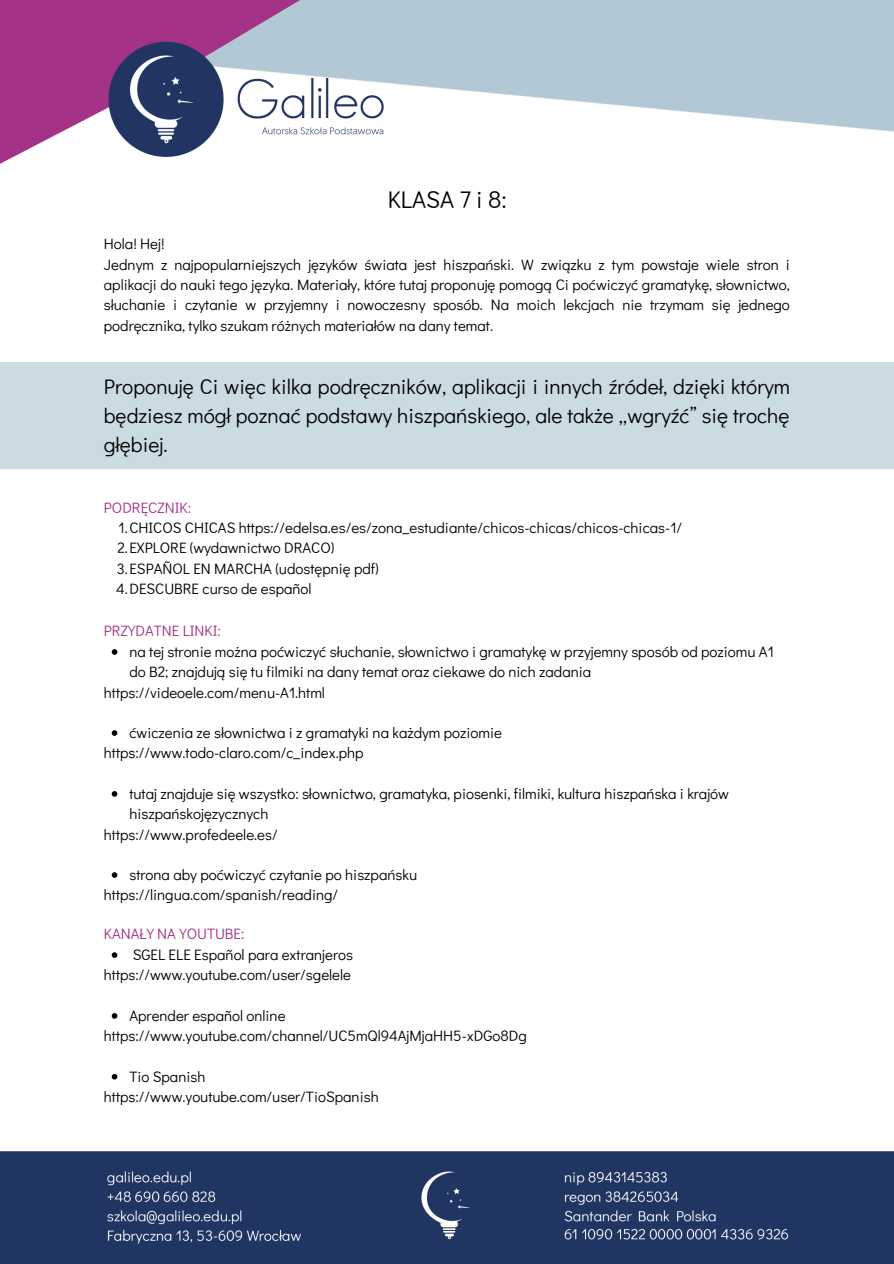
<style>
.page{position:relative;width:894px;height:1264px;background:#fff}
.page>*{position:absolute;margin:0;border:0;box-sizing:border-box;transform-origin:0 0}
.t1{font:24px "Didact Gothic";color:#000}
.t2{font:21px/29.2px "Didact Gothic";color:#000;text-align:justify}
.t3{font:15px/20.2px "Didact Gothic";color:#000}
.t4{font:15px "Didact Gothic";color:#a43287}
</style>
<div class="page">
<img style="left:0;top:0;width:893px;height:1263px">
<div style="left:0;top:362px;width:893px;height:106px;background:#cadbe2"></div>
<svg style="left:112px;top:649px;width:5px;height:5px"></svg>
<svg style="left:112px;top:730px;width:5px;height:6px"></svg>
<svg style="left:112px;top:791px;width:5px;height:5px"></svg>
<svg style="left:112px;top:872px;width:5px;height:5px"></svg>
<svg style="left:112px;top:952px;width:5px;height:5px"></svg>
<svg style="left:112px;top:1013px;width:5px;height:5px"></svg>
<svg style="left:112px;top:1073px;width:5px;height:6px"></svg>
<p class="t1" style="left:387px;top:183px;width:120px">KLASA 7 i 8:</p>
<p class="t3" style="left:104px;top:233px;width:62px">Hola! Hej!</p>
<p class="t3" style="left:104px;top:254px;width:687px;text-align:justify">Jednym z najpopularniejszych języków świata jest hiszpański. W związku z tym powstaje wiele stron i aplikacji do nauki tego języka. Materiały, które tutaj proponuję pomogą Ci poćwiczyć gramatykę, słownictwo, słuchanie i czytanie w przyjemny i nowoczesny sposób. Na moich lekcjach nie trzymam się jednego podręcznika, tylko szukam różnych materiałów na dany temat.</p>
<p class="t2" style="left:104px;top:371px;width:687px">Proponuję Ci więc kilka podręczników, aplikacji i innych źródeł, dzięki którym będziesz mógł poznać podstawy hiszpańskiego, ale także „wgryźć” się trochę głębiej.</p>
<p class="t4" style="left:104px;top:497px;width:89px">PODRĘCZNIK:</p>
<p class="t3" style="left:119px;top:517px;width:565px">1.CHICOS CHICAS https://edelsa.es/es/zona_estudiante/chicos-chicas/chicos-chicas-1/</p>
<p class="t3" style="left:117px;top:537px;width:218px">2.EXPLORE (wydawnictwo DRACO)</p>
<p class="t3" style="left:117px;top:557px;width:263px">3.ESPAÑOL EN MARCHA (udostępnię pdf)</p>
<p class="t3" style="left:116px;top:578px;width:197px">4.DESCUBRE curso de español</p>
<p class="t4" style="left:104px;top:620px;width:118px">PRZYDATNE LINKI:</p>
<p class="t3" style="left:129px;top:641px;width:645px">na tej stronie można poćwiczyć słuchanie, słownictwo i gramatykę w przyjemny sposób od poziomu A1 do B2; znajdują się tu filmiki na dany temat oraz ciekawe do nich zadania</p>
<p class="t3" style="left:104px;top:681px;width:223px">https://videoele.com/menu-A1.html</p>
<p class="t3" style="left:129px;top:722px;width:374px">ćwiczenia ze słownictwa i z gramatyki na każdym poziomie</p>
<p class="t3" style="left:104px;top:742px;width:261px">https://www.todo-claro.com/c_index.php</p>
<p class="t3" style="left:129px;top:783px;width:601px">tutaj znajduje się wszystko: słownictwo, gramatyka, piosenki, filmiki, kultura hiszpańska i krajów hiszpańskojęzycznych</p>
<p class="t3" style="left:104px;top:823px;width:175px">https://www.profedeele.es/</p>
<p class="t3" style="left:129px;top:864px;width:289px">strona aby poćwiczyć czytanie po hiszpańsku</p>
<p class="t3" style="left:104px;top:884px;width:236px">https://lingua.com/spanish/reading/</p>
<p class="t4" style="left:104px;top:923px;width:142px">KANAŁY NA YOUTUBE:</p>
<p class="t3" style="left:104px;top:964px;width:249px">https://www.youtube.com/user/sgelele</p>
<p class="t3" style="left:133px;top:944px;width:222px">SGEL ELE Español para extranjeros</p>
<p class="t3" style="left:129px;top:1005px;width:158px">Aprender español online</p>
<p class="t3" style="left:104px;top:1025px;width:424px">https://www.youtube.com/channel/UC5mQl94AjMjaHH5-xDGo8Dg</p>
<p class="t3" style="left:129px;top:1065px;width:77px">Tio Spanish</p>
<p class="t3" style="left:104px;top:1086px;width:276px">https://www.youtube.com/user/TioSpanish</p>
</div>
